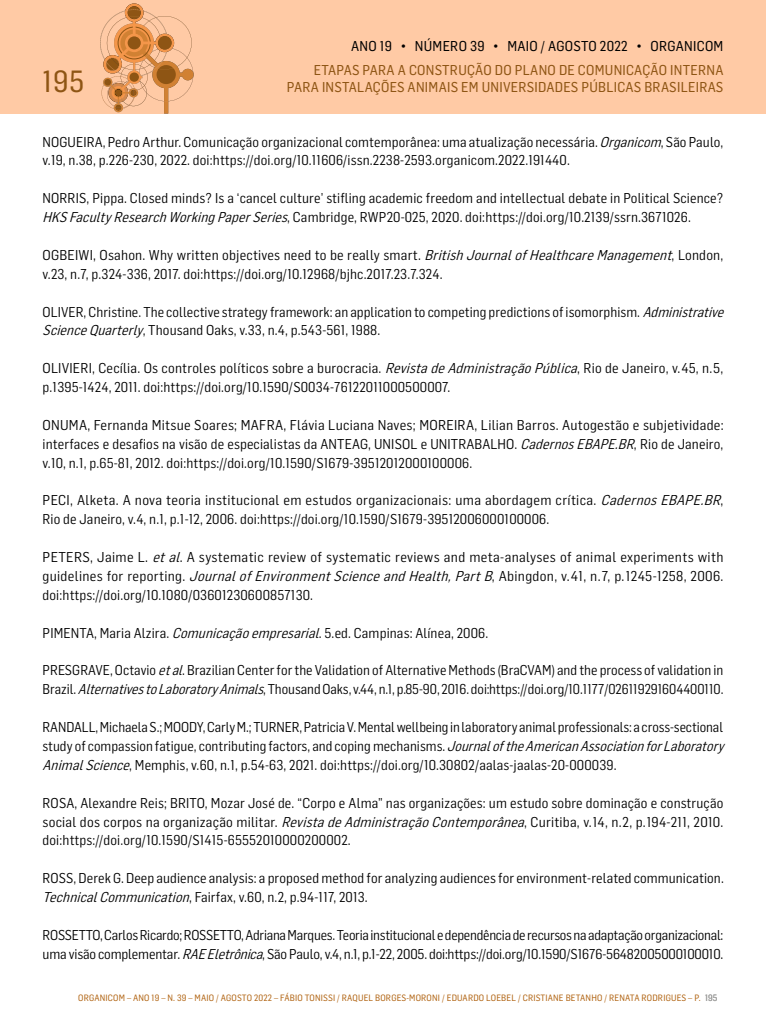
<style>
.page{position:relative;width:766px;height:1021px;background:#fff}
.page>*{position:absolute;margin:0;border:0;box-sizing:border-box;transform-origin:0 0}
.t1{font:30px "Flama Semicondensed Basic";color:#8e5514}
.t2{font:14px/18.9px "Flama Semicondensed";letter-spacing:.01em;color:#000}
.t3{font:14px/18.9px "Flama Semicondensed";letter-spacing:-.015em;color:#000}
.t4{font:14px/16.8px "Flama Semicondensed Basic";letter-spacing:.02em;color:#8e5514;text-align:right}
.t5{font:14px "Flama Semicondensed Basic";letter-spacing:.02em;color:#000}
.t6{font:9px "Flama Semicondensed Basic";letter-spacing:.02em;color:#b26616}
.s1{font-style:italic}
.s2{color:#9d9d9c}
</style>
<div class="page">
<div style="left:0;top:0;width:765px;height:113px;background:#ffcaa5"></div>
<svg style="left:100px;top:3px;width:93px;height:110px"></svg>
<div style="left:158px;top:36px;width:14px;height:14px;background:#8e5514;border-radius:50%"></div>
<div style="left:104px;top:79px;width:7px;height:7px;background:#8e5514;border-radius:3px"></div>
<div style="left:128px;top:36px;width:13px;height:13px;background:#8e5514;border-radius:50%"></div>
<div style="left:115px;top:89px;width:7px;height:7px;background:#8e5514;border-radius:3px"></div>
<div style="left:129px;top:72px;width:10px;height:10px;background:#8e5514;border-radius:5px"></div>
<h1 class="t1" style="left:43px;top:62px;width:43px">195</h1>
<p class="t5" style="left:351px;top:37px;width:373px">ANO 19 • NÚMERO 39 • MAIO / AGOSTO 2022 • ORGANICOM</p>
<p class="t4" style="left:287px;top:61px;width:438px">ETAPAS PARA A CONSTRUÇÃO DO PLANO DE COMUNICAÇÃO INTERNA<br>PARA INSTALAÇÕES ANIMAIS EM UNIVERSIDADES PÚBLICAS BRASILEIRAS</p>
<p class="t2" style="left:43px;top:131px;width:682px">NOGUEIRA, Pedro Arthur. Comunicação organizacional comtemporânea: uma atualização necessária. <span class="s1">Organicom</span>, São Paulo, v. 19, n. 38, p. 226-230, 2022. doi: https://doi.org/10.11606/issn.2238-2593.organicom.2022.191440.</p>
<p class="t2" style="left:43px;top:188px;width:682px">NORRIS, Pippa. Closed minds? Is a ‘cancel culture’ stifling academic freedom and intellectual debate in Political Science?<br><span class="s1">HKSFacultyResearchWorkingPaperSeries</span>, Cambridge, RWP20-025, 2020. doi: https://doi.org/10.2139/ssrn.3671026.</p>
<p class="t2" style="left:43px;top:245px;width:682px">OGBEIWI, Osahon. Why written objectives need to be really smart. <span class="s1">BritishJournalofHealthcareManagement</span>, London, v. 23, n. 7, p. 324-336, 2017. doi: https://doi.org/10.12968/bjhc.2017.23.7.324.</p>
<p class="t2" style="left:43px;top:301px;width:686px">OLIVER, Christine. The collective strategy framework: an application to competing predictions of isomorphism. <span class="s1">Administrative<br>ScienceQuarterly</span>, Thousand Oaks, v. 33, n. 4, p. 543-561, 1988.</p>
<p class="t2" style="left:43px;top:358px;width:682px">OLIVIERI, Cecília. Os controles políticos sobre a burocracia. <span class="s1">RevistadeAdministraçãoPública</span>, Rio de Janeiro, v. 45, n. 5, p. 1395-1424, 2011. doi: https://doi.org/10.1590/S0034-76122011000500007.</p>
<p class="t2" style="left:43px;top:415px;width:682px;text-align:justify">ONUMA, Fernanda Mitsue Soares; MAFRA, Flávia Luciana Naves; MOREIRA, Lilian Barros. Autogestão e subjetividade: interfaces e desafios na visão de especialistas da ANTEAG, UNISOL e UNITRABALHO. <span class="s1">CadernosEBAPE.BR</span>, Rio de Janeiro, v. 10, n. 1, p. 65-81, 2012. doi: https://doi.org/10.1590/S1679-39512012000100006.</p>
<p class="t2" style="left:43px;top:490px;width:683px">PECI, Alketa. A nova teoria institucional em estudos organizacionais: uma abordagem crítica. <span class="s1">CadernosEBAPE.BR</span>,<br>Rio de Janeiro, v. 4, n. 1, p. 1-12, 2006. doi: https://doi.org/10.1590/S1679-39512006000100006.</p>
<p class="t2" style="left:43px;top:547px;width:682px;text-align:justify">PETERS, Jaime L. <span class="s1">etal</span>. A systematic review of systematic reviews and meta-analyses of animal experiments with guidelines for reporting. <span class="s1">JournalofEnvironmentScienceandHealth,PartB</span>, Abingdon, v. 41, n. 7, p. 1245-1258, 2006. doi: https://doi.org/10.1080/03601230600857130.</p>
<p class="t2" style="left:43px;top:622px;width:447px">PIMENTA, Maria Alzira. <span class="s1">Comunicaçãoempresarial</span>. 5. ed. Campinas: Alínea, 2006.</p>
<p class="t2" style="left:43px;top:660px;width:682px">PRESGRAVE, Octavio <span class="s1">etal</span>. Brazilian Center for the Validation of Alternative Methods (BraCVAM) and the process of validation in<br>Brazil. <span class="s1">AlternativestoLaboratoryAnimals</span>, Thousand Oaks, v. 44, n. 1, p. 85-90, 2016. doi: https://doi.org/10.1177/026119291604400110.</p>
<p class="t2" style="left:43px;top:717px;width:687px">RANDALL, Michaela S.; MOODY, Carly M.; TURNER, Patricia V. Mental wellbeing in laboratory animal professionals: a cross-sectional study of compassion fatigue, contributing factors, and coping mechanisms. <span class="s1">JournaloftheAmericanAssociationforLaboratory<br>AnimalScience</span>, Memphis, v. 60, n. 1, p. 54-63, 2021. doi: https://doi.org/10.30802/aalas-jaalas-20-000039.</p>
<p class="t2" style="left:43px;top:792px;width:682px;text-align:justify">ROSA, Alexandre Reis; BRITO, Mozar José de. “Corpo e Alma” nas organizações: um estudo sobre dominação e construção social dos corpos na organização militar. <span class="s1">RevistadeAdministraçãoContemporânea</span>, Curitiba, v. 14, n. 2, p. 194-211, 2010. doi: https://doi.org/10.1590/S1415-65552010000200002.</p>
<p class="t2" style="left:43px;top:868px;width:682px">ROSS, Derek G. Deep audience analysis: a proposed method for analyzing audiences for environment-related communication.<br><span class="s1">TechnicalCommunication</span>, Fairfax, v. 60, n. 2, p. 94-117, 2013.</p>
<p class="t3" style="left:43px;top:924px;width:682px">ROSSETTO, Carlos Ricardo; ROSSETTO, Adriana Marques. Teoria institucional e dependência de recursos na adaptação organizacional: uma visão complementar. <span class="s1">RAEEletrônica</span>, São Paulo, v. 4, n. 1, p. 1-22, 2005. doi: https://doi.org/10.1590/S1676-56482005000100010.</p>
<p class="t6" style="left:78px;top:992px;width:237px">ORGANICOM – ANO 19 – N. 39 – MAIO / AGOSTO 2022 – FÁBIO TONISSI</p>
<p class="t6" style="left:337px;top:992px;width:45px">/ RAQUEL BORG</p>
<p class="t6" style="left:396px;top:992px;width:25px">ES-MORONI</p>
<p class="t6" style="left:442px;top:992px;width:277px">/ EDUARDO LOEBEL / CRISTIANE BETANHO / RENATA RODRIGUES – P. <span class="s2">195</span></p>
</div>
